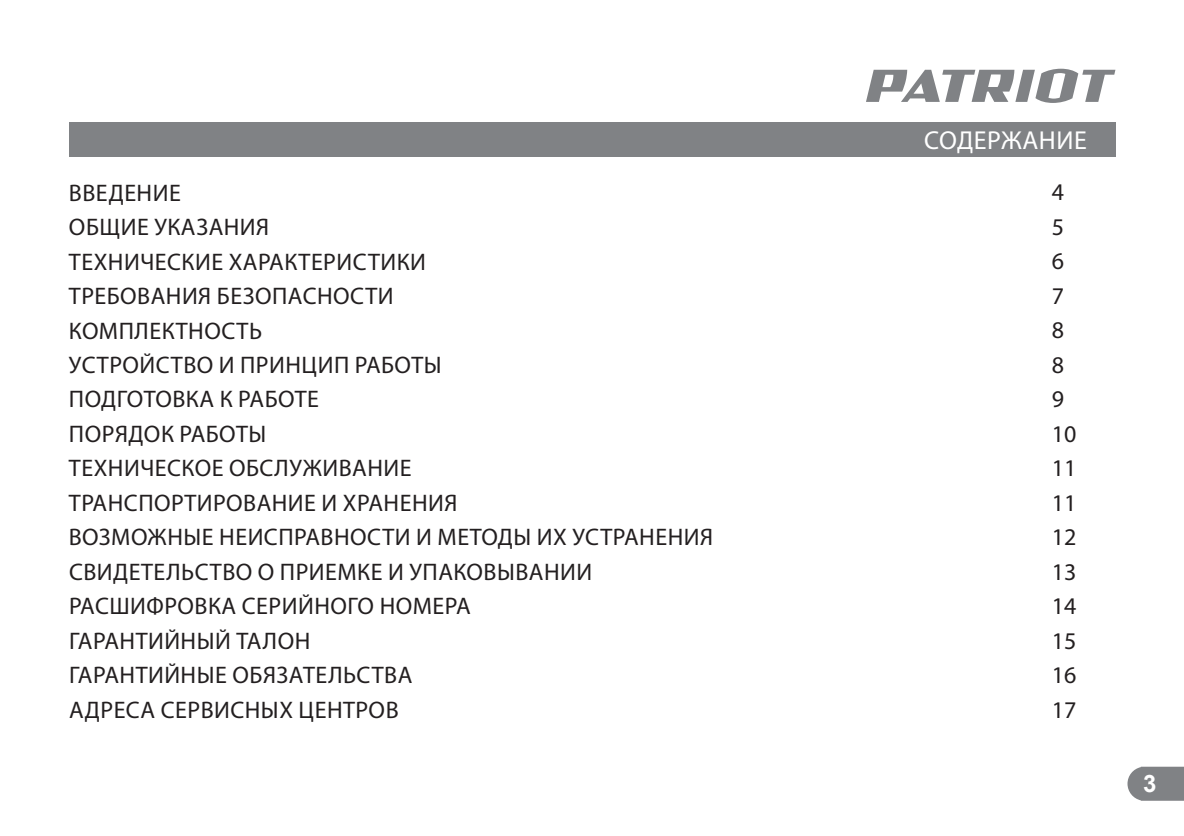
<style>
.page{position:relative;width:1184px;height:836px;background:#fff}
.page>*{position:absolute;margin:0;border:0;box-sizing:border-box;transform-origin:0 0}
.t1{font:26px "Myriad Pro";letter-spacing:.02em;color:#fff}
.t2{font:24px/34.4px "Myriad Pro";letter-spacing:.02em;color:#231f20}
.t3{font:24px/34.4px "Myriad Pro";color:#231f20}
.t4{font:700 24px "Arial";color:#fff}
</style>
<div class="page">
<div style="left:69px;top:123px;width:1046px;height:34px;background:#808285"></div>
<svg style="left:1127px;top:766px;width:57px;height:34px;background:#8b8d8f"></svg>
<svg style="left:866px;top:69px;width:249px;height:34px"></svg>
<p class="t2" style="left:69px;top:175px;width:156px">введение<br>ОБЩИЕ УКАЗАНИ</p>
<p class="t2" style="left:69px;top:209px;width:257px;text-indent:187px">Я<br>ТЕХНИ ЧЕСКИЕ ХАРАКТЕРИС</p>
<p class="t2" style="left:69px;top:244px;width:355px;text-indent:299px">ТИКИ требования безопасности<br>КОМПЛЕКТНОС</p>
<p class="t2" style="left:69px;top:313px;width:195px;text-indent:168px">ТЬ<br>УСТРО ЙСТВО И ПРИН</p>
<p class="t2" style="left:302px;top:347px;width:142px">ЦИП РАБОТЫ</p>
<p class="t2" style="left:69px;top:381px;width:388px;text-indent:48px">ГОТОВ КА К РА БОТЕ<br>порядок работы<br>техническое обслуживание транспортирование и хранения<br>ВОЗМОЖН</p>
<p class="t2" style="left:69px;top:381px;width:16px">ПОД</p>
<p class="t2" style="left:183px;top:519px;width:52px">ЫЕ НЕИСПРАВНОС</p>
<p class="t2" style="left:382px;top:519px;width:246px">ТИ И МЕТОД Ы ИХ УСТРАНЕНИ</p>
<p class="t2" style="left:700px;top:519px;width:15px">Я</p>
<p class="t2" style="left:69px;top:554px;width:462px;text-indent:268px">МКЕ И УПАКОВЫВАНИИ расшифровка серийного номера гарантийный талон<br>гарантийны е обязательства<br>адреса сервисных центров</p>
<p class="t2" style="left:69px;top:554px;width:15px">СВИДЕ</p>
<p class="t2" style="left:141px;top:554px;width:154px">ТЕЛЬСТВО О ПРИЕ</p>
<p class="t1" style="left:924px;top:125px;width:164px">содержание</p>
<p class="t3" style="left:1052px;top:175px;width:26px">4<br>5<br>6<br>7<br>8<br>8<br>9<br>10<br>11<br>11<br>12<br>13<br>14<br>15<br>16<br>17</p>
<p class="t4" style="left:1143px;top:767px;width:15px">3</p>
</div>
